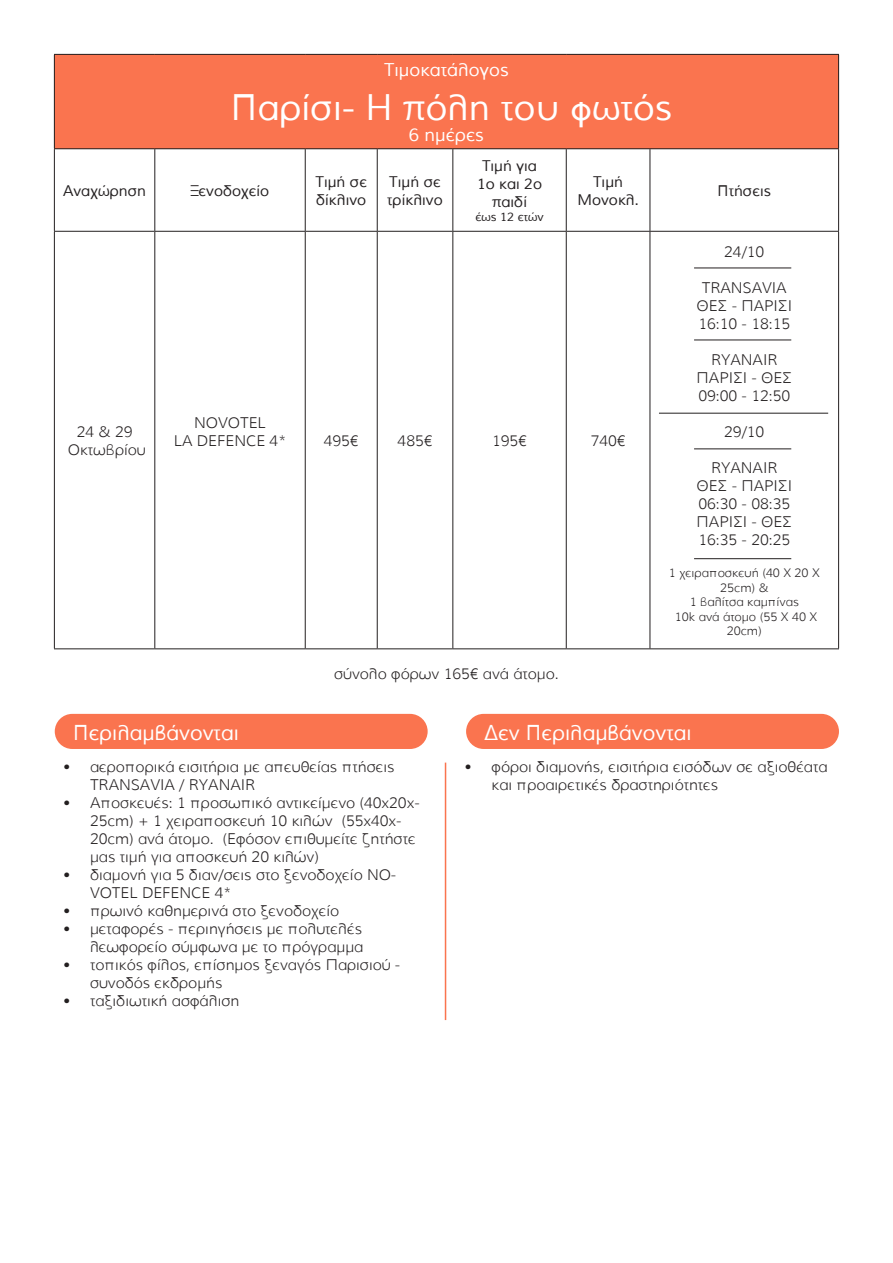
<style>
.page{position:relative;width:893px;height:1263px;background:#fff}
.page>*{position:absolute;margin:0;border:0;box-sizing:border-box;transform-origin:0 0}
.t1{font:36px "Aka Acid GR Muli Medium";color:#fff}
.t2{font:21px "Aka Acid GR Muli Medium";color:#fff}
.t3{font:18px "Aka Acid GR Muli Medium";color:#fff}
.t4{font:15px/18px "Aka Acid GR Muli Light";color:#231f20}
.t5{font:15px/18px "Aka Acid GR Muli Medium";color:#231f20}
.t6{font:12px/14.4px "Aka Acid GR Muli Light";color:#231f20;text-align:center}
.t7{font:12px "Aka Acid GR Muli Medium";color:#231f20}
</style>
<div class="page">
<div style="left:54px;top:54px;width:785px;height:95px;background:#fa744f"></div>
<hr style="left:54px;top:54px;width:101px;height:1px;background:#231f20">
<hr style="left:54px;top:55px;width:1px;height:93px;background:#231f20">
<hr style="left:155px;top:54px;width:150px;height:1px;background:#231f20">
<hr style="left:305px;top:54px;width:72px;height:1px;background:#231f20">
<hr style="left:377px;top:54px;width:76px;height:1px;background:#231f20">
<hr style="left:453px;top:54px;width:113px;height:1px;background:#231f20">
<hr style="left:566px;top:54px;width:84px;height:1px;background:#231f20">
<hr style="left:650px;top:54px;width:189px;height:1px;background:#231f20">
<hr style="left:838px;top:55px;width:1px;height:93px;background:#231f20">
<hr style="left:54px;top:148px;width:101px;height:1px;background:#231f20">
<hr style="left:54px;top:149px;width:1px;height:82px;background:#231f20">
<hr style="left:155px;top:148px;width:150px;height:1px;background:#231f20">
<hr style="left:154px;top:149px;width:1px;height:82px;background:#231f20">
<hr style="left:305px;top:148px;width:72px;height:1px;background:#231f20">
<hr style="left:305px;top:149px;width:1px;height:82px;background:#231f20">
<hr style="left:377px;top:148px;width:76px;height:1px;background:#231f20">
<hr style="left:377px;top:149px;width:1px;height:82px;background:#231f20">
<hr style="left:453px;top:148px;width:113px;height:1px;background:#231f20">
<hr style="left:452px;top:149px;width:1px;height:82px;background:#231f20">
<hr style="left:566px;top:148px;width:84px;height:1px;background:#231f20">
<hr style="left:566px;top:149px;width:1px;height:82px;background:#231f20">
<hr style="left:650px;top:148px;width:189px;height:1px;background:#231f20">
<hr style="left:650px;top:149px;width:1px;height:82px;background:#231f20">
<hr style="left:838px;top:149px;width:1px;height:82px;background:#231f20">
<hr style="left:54px;top:231px;width:101px;height:1px;background:#231f20">
<hr style="left:54px;top:232px;width:1px;height:416px;background:#231f20">
<hr style="left:155px;top:231px;width:150px;height:1px;background:#231f20">
<hr style="left:154px;top:232px;width:1px;height:416px;background:#231f20">
<hr style="left:305px;top:231px;width:72px;height:1px;background:#231f20">
<hr style="left:305px;top:232px;width:1px;height:416px;background:#231f20">
<hr style="left:377px;top:231px;width:76px;height:1px;background:#231f20">
<hr style="left:377px;top:232px;width:1px;height:416px;background:#231f20">
<hr style="left:453px;top:231px;width:113px;height:1px;background:#231f20">
<hr style="left:452px;top:232px;width:1px;height:416px;background:#231f20">
<hr style="left:566px;top:231px;width:84px;height:1px;background:#231f20">
<hr style="left:566px;top:232px;width:1px;height:416px;background:#231f20">
<hr style="left:650px;top:231px;width:189px;height:1px;background:#231f20">
<hr style="left:650px;top:232px;width:1px;height:416px;background:#231f20">
<hr style="left:838px;top:232px;width:1px;height:416px;background:#231f20">
<hr style="left:54px;top:648px;width:101px;height:1px;background:#231f20">
<hr style="left:155px;top:648px;width:150px;height:1px;background:#231f20">
<hr style="left:305px;top:648px;width:72px;height:1px;background:#231f20">
<hr style="left:377px;top:648px;width:76px;height:1px;background:#231f20">
<hr style="left:453px;top:648px;width:113px;height:1px;background:#231f20">
<hr style="left:566px;top:648px;width:84px;height:1px;background:#231f20">
<hr style="left:650px;top:648px;width:189px;height:1px;background:#231f20">
<hr style="left:659px;top:413px;width:169px;height:1px;background:#231f20">
<hr style="left:694px;top:340px;width:97px;height:1px;background:#231f20">
<hr style="left:694px;top:268px;width:97px;height:1px;background:#231f20">
<hr style="left:694px;top:448px;width:97px;height:1px;background:#231f20">
<hr style="left:694px;top:558px;width:97px;height:1px;background:#231f20">
<div style="left:55px;top:714px;width:373px;height:35px;background:#fa744f;border-radius:18px"></div>
<div style="left:466px;top:714px;width:373px;height:35px;background:#fa744f;border-radius:18px"></div>
<hr style="left:445px;top:763px;width:1px;height:257px;background:#fa744f">
<p class="t3" style="left:384px;top:59px;width:126px">Τιμοκατάλογος</p>
<p class="t1" style="left:231px;top:85px;width:443px">Παρίσι- Η πόλη του φωτός</p>
<p class="t3" style="left:409px;top:124px;width:77px">6 ημέρες</p>
<p class="t5" style="left:63px;top:182px;width:84px">Αναχώρηση</p>
<p class="t5" style="left:191px;top:182px;width:80px">Ξενοδοχείο</p>
<p class="t5" style="left:315px;top:173px;width:53px">Τιμή σε δίκλινο</p>
<p class="t5" style="left:387px;top:173px;width:57px">Tιμή σε τρίκλινο</p>
<p class="t5" style="left:482px;top:156px;width:57px">Τιμή για</p>
<p class="t5" style="left:477px;top:174px;width:67px;text-align:center">1ο και 2ο παιδί</p>
<p class="t7" style="left:475px;top:210px;width:70px">έως 12 ετών</p>
<p class="t5" style="left:577px;top:173px;width:63px;text-align:center">Τιμή<br>Moνοκλ.</p>
<p class="t5" style="left:717px;top:182px;width:55px">Πτήσεις</p>
<p class="t4" style="left:68px;top:423px;width:79px;text-align:center">24 &amp; 29<br>Οκτωβρίου</p>
<p class="t4" style="left:194px;top:414px;width:73px">ΝΟVOTEL</p>
<p class="t4" style="left:174px;top:432px;width:114px">LA DEFENCE 4*</p>
<p class="t4" style="left:324px;top:432px;width:36px">495€</p>
<p class="t4" style="left:398px;top:432px;width:36px">485€</p>
<p class="t4" style="left:492px;top:432px;width:36px">195€</p>
<p class="t4" style="left:591px;top:432px;width:36px">740€</p>
<p class="t4" style="left:334px;top:665px;width:226px">σύνολο φόρων 165€ ανά άτομο.</p>
<p class="t4" style="left:724px;top:243px;width:42px">24/10</p>
<p class="t4" style="left:696px;top:279px;width:97px;text-align:center">TRANSAVIA<br>ΘΕΣ - ΠΑΡΙΣΙ<br>16:10 - 18:15</p>
<p class="t4" style="left:696px;top:351px;width:97px;text-align:center">RYANAIR<br>ΠΑΡΙΣΙ - ΘΕΣ<br>09:00 - 12:50</p>
<p class="t4" style="left:724px;top:423px;width:42px">29/10</p>
<p class="t4" style="left:711px;top:459px;width:68px">RYANAIR</p>
<p class="t4" style="left:696px;top:477px;width:97px">ΘΕΣ - ΠΑΡΙΣΙ<br>06:30 - 08:35</p>
<p class="t4" style="left:696px;top:513px;width:97px">ΠΑΡΙΣΙ - ΘΕΣ<br>16:35 - 20:25</p>
<p class="t6" style="left:669px;top:566px;width:152px">1 χειραποσκευή (40 Χ 20 Χ<br>25cm) &amp;</p>
<p class="t6" style="left:690px;top:595px;width:111px">1 βαλίτσα καμπίνας</p>
<p class="t6" style="left:675px;top:609px;width:144px">10k ανά άτομο (55 Χ 40 Χ<br>20cm)</p>
<p class="t2" style="left:73px;top:720px;width:167px">Περιλαμβάνονται</p>
<p class="t2" style="left:484px;top:720px;width:209px">Δεν Περιλαμβάνονται</p>
<p class="t4" style="left:90px;top:758px;width:306px;text-indent:-27px">• αεροπορικά εισιτήρια με απευθείας πτήσεις<br>TRANSAVIA / RYANAIR</p>
<p class="t4" style="left:90px;top:794px;width:331px;text-indent:-27px">• Αποσκευές: 1 προσωπικό αντικείμενο (40x20x-25cm) + 1 χειραποσκευή 10 κιλών (55x40x-20cm) ανά άτομο. (Εφόσον επιθυμείτε ζητήστε μας τιμή για αποσκευή 20 κιλών)</p>
<p class="t4" style="left:90px;top:866px;width:308px;text-indent:-27px">• διαμονή για 5 διαν/σεις στο ξενοδοχείο NO-<br>VOTEL DEFENCE 4*</p>
<p class="t4" style="left:63px;top:902px;width:278px">• πρωινό καθημερινά στο ξενοδοχείο</p>
<p class="t4" style="left:63px;top:920px;width:302px;text-align:right">• μεταφορές - περιηγήσεις με πολυτελές λεωφορείο σύμφωνα με το πρόγραμμα</p>
<p class="t4" style="left:90px;top:956px;width:312px;text-indent:-27px">• τοπικός φίλος, επίσημος ξεναγός Παρισιού - συνοδός εκδρομής</p>
<p class="t4" style="left:63px;top:992px;width:178px">• ταξιδιωτική ασφάλιση</p>
<p class="t4" style="left:491px;top:758px;width:338px;text-indent:-27px">• φόροι διαμονής, εισιτήρια εισόδων σε αξιοθέατα και προαιρετικές δραστηριότητες</p>
</div>
